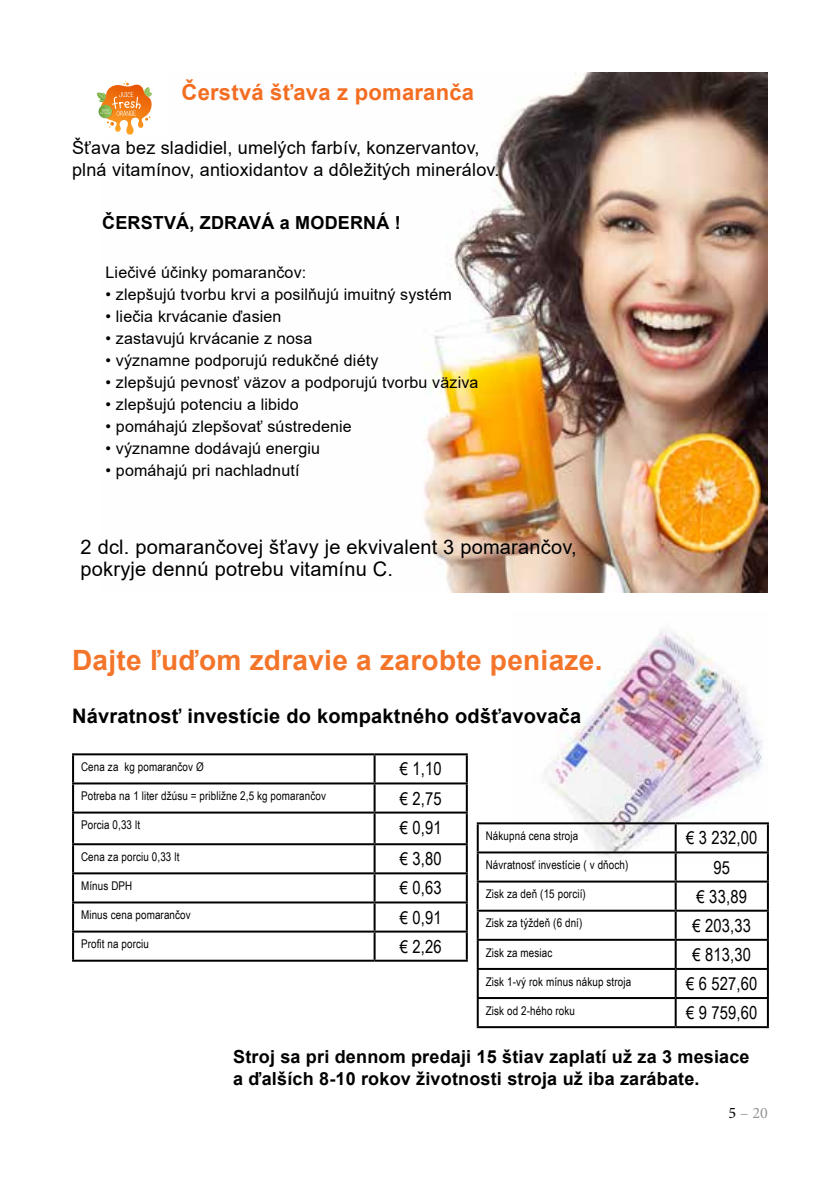
<style>
.page{position:relative;width:840px;height:1191px;background:#fff}
.page>*{position:absolute;margin:0;border:0;box-sizing:border-box;transform-origin:0 0}
.t1{font:700 28px "Arial";letter-spacing:.01em;color:#f4752a}
.t2{font:700 22px "Arial";letter-spacing:.01em;color:#f36d21}
.t3{font:20px/22px "Arial";letter-spacing:.01em;color:#000}
.t4{font:700 20px "Arial";letter-spacing:.01em;color:#000}
.t5{font:700 18px/22px "Arial";letter-spacing:.01em;color:#000}
.t6{font:18px/22px "Arial";letter-spacing:.01em;color:#000}
.t7{font:18px "Arial Narrow";letter-spacing:.01em;color:#000}
.t8{font:16px "Arial";letter-spacing:.01em;color:#000}
.t9{font:16px "Minion Pro";color:#939598}
.t10{font:12px "Arial Narrow";letter-spacing:.01em;color:#000}
.s1{color:#000}
</style>
<div class="page">
<img style="left:512px;top:630px;width:254px;height:231px">
<img style="left:423px;top:72px;width:344px;height:521px">
<svg style="left:97px;top:81px;width:56px;height:54px"></svg>
<hr style="left:72px;top:753px;width:302px;height:2px;background:#000">
<hr style="left:72px;top:755px;width:2px;height:27px;background:#000">
<hr style="left:374px;top:753px;width:93px;height:2px;background:#000">
<hr style="left:373px;top:755px;width:2px;height:27px;background:#000">
<hr style="left:465px;top:755px;width:2px;height:27px;background:#000">
<hr style="left:72px;top:782px;width:302px;height:2px;background:#000">
<hr style="left:72px;top:784px;width:2px;height:27px;background:#000">
<hr style="left:374px;top:782px;width:93px;height:2px;background:#000">
<hr style="left:373px;top:784px;width:2px;height:27px;background:#000">
<hr style="left:465px;top:784px;width:2px;height:27px;background:#000">
<hr style="left:72px;top:811px;width:302px;height:2px;background:#000">
<hr style="left:72px;top:813px;width:2px;height:30px;background:#000">
<hr style="left:374px;top:811px;width:93px;height:2px;background:#000">
<hr style="left:373px;top:813px;width:2px;height:30px;background:#000">
<hr style="left:465px;top:813px;width:2px;height:30px;background:#000">
<hr style="left:72px;top:843px;width:302px;height:2px;background:#000">
<hr style="left:72px;top:845px;width:2px;height:27px;background:#000">
<hr style="left:374px;top:843px;width:93px;height:2px;background:#000">
<hr style="left:373px;top:845px;width:2px;height:27px;background:#000">
<hr style="left:465px;top:845px;width:2px;height:27px;background:#000">
<hr style="left:72px;top:872px;width:302px;height:2px;background:#000">
<hr style="left:72px;top:874px;width:2px;height:27px;background:#000">
<hr style="left:374px;top:872px;width:93px;height:2px;background:#000">
<hr style="left:373px;top:874px;width:2px;height:27px;background:#000">
<hr style="left:465px;top:874px;width:2px;height:27px;background:#000">
<hr style="left:72px;top:901px;width:302px;height:2px;background:#000">
<hr style="left:72px;top:903px;width:2px;height:27px;background:#000">
<hr style="left:374px;top:901px;width:93px;height:2px;background:#000">
<hr style="left:373px;top:903px;width:2px;height:27px;background:#000">
<hr style="left:465px;top:903px;width:2px;height:27px;background:#000">
<hr style="left:72px;top:930px;width:302px;height:2px;background:#000">
<hr style="left:72px;top:932px;width:2px;height:27px;background:#000">
<hr style="left:374px;top:930px;width:93px;height:2px;background:#000">
<hr style="left:373px;top:932px;width:2px;height:27px;background:#000">
<hr style="left:465px;top:932px;width:2px;height:27px;background:#000">
<hr style="left:72px;top:959px;width:302px;height:2px;background:#000">
<hr style="left:374px;top:959px;width:93px;height:2px;background:#000">
<hr style="left:476px;top:822px;width:199px;height:2px;background:#000">
<hr style="left:476px;top:824px;width:2px;height:27px;background:#000">
<hr style="left:675px;top:822px;width:93px;height:2px;background:#000">
<hr style="left:674px;top:824px;width:2px;height:27px;background:#000">
<hr style="left:766px;top:824px;width:2px;height:27px;background:#000">
<hr style="left:476px;top:851px;width:199px;height:2px;background:#000">
<hr style="left:476px;top:853px;width:2px;height:27px;background:#000">
<hr style="left:675px;top:851px;width:93px;height:2px;background:#000">
<hr style="left:674px;top:853px;width:2px;height:27px;background:#000">
<hr style="left:766px;top:853px;width:2px;height:27px;background:#000">
<hr style="left:476px;top:880px;width:199px;height:2px;background:#000">
<hr style="left:476px;top:882px;width:2px;height:27px;background:#000">
<hr style="left:675px;top:880px;width:93px;height:2px;background:#000">
<hr style="left:674px;top:882px;width:2px;height:27px;background:#000">
<hr style="left:766px;top:882px;width:2px;height:27px;background:#000">
<hr style="left:476px;top:909px;width:199px;height:2px;background:#000">
<hr style="left:476px;top:911px;width:2px;height:27px;background:#000">
<hr style="left:675px;top:909px;width:93px;height:2px;background:#000">
<hr style="left:674px;top:911px;width:2px;height:27px;background:#000">
<hr style="left:766px;top:911px;width:2px;height:27px;background:#000">
<hr style="left:476px;top:938px;width:199px;height:2px;background:#000">
<hr style="left:476px;top:940px;width:2px;height:28px;background:#000">
<hr style="left:675px;top:938px;width:93px;height:2px;background:#000">
<hr style="left:674px;top:940px;width:2px;height:28px;background:#000">
<hr style="left:766px;top:940px;width:2px;height:28px;background:#000">
<hr style="left:476px;top:968px;width:199px;height:2px;background:#000">
<hr style="left:476px;top:970px;width:2px;height:27px;background:#000">
<hr style="left:675px;top:968px;width:93px;height:2px;background:#000">
<hr style="left:674px;top:970px;width:2px;height:27px;background:#000">
<hr style="left:766px;top:970px;width:2px;height:27px;background:#000">
<hr style="left:476px;top:997px;width:199px;height:2px;background:#000">
<hr style="left:476px;top:999px;width:2px;height:27px;background:#000">
<hr style="left:675px;top:997px;width:93px;height:2px;background:#000">
<hr style="left:674px;top:999px;width:2px;height:27px;background:#000">
<hr style="left:766px;top:999px;width:2px;height:27px;background:#000">
<hr style="left:476px;top:1026px;width:199px;height:2px;background:#000">
<hr style="left:675px;top:1026px;width:93px;height:2px;background:#000">
<h2 class="t2" style="left:181px;top:76px;width:294px">Čerstvá šťava z pomaranča</h2>
<p class="t6" style="left:72px;top:136px;width:428px">Šťava bez sladidiel, umelých farbív, konzervantov, plná vitamínov, antioxidantov a dôležitých minerálov.</p>
<p class="t5" style="left:102px;top:211px;width:300px">ČERSTVÁ, ZDRAVÁ a MODERNÁ !</p>
<p class="t8" style="left:105px;top:261px;width:202px">Liečivé účinky pomarančov:</p>
<p class="t8" style="left:105px;top:283px;width:347px">• zlepšujú tvorbu krvi a posilňujú imuitný systém</p>
<p class="t8" style="left:105px;top:305px;width:177px">• liečia krvácanie ďasien</p>
<p class="t8" style="left:105px;top:327px;width:208px">• zastavujú krvácanie z nosa</p>
<p class="t8" style="left:105px;top:349px;width:274px">• významne podporujú redukčné diéty</p>
<p class="t8" style="left:105px;top:371px;width:374px">• zlepšujú pevnosť väzov a podporujú tvorbu väziva</p>
<p class="t8" style="left:105px;top:393px;width:195px">• zlepšujú potenciu a libido</p>
<p class="t8" style="left:105px;top:415px;width:248px">• pomáhajú zlepšovať sústredenie</p>
<p class="t8" style="left:105px;top:437px;width:216px">• významne dodávajú energiu</p>
<p class="t8" style="left:105px;top:459px;width:195px">• pomáhajú pri nachladnutí</p>
<p class="t3" style="left:81px;top:536px;width:497px">2 dcl. pomarančovej šťavy je ekvivalent 3 pomarančov, pokryje dennú potrebu vitamínu C.</p>
<h1 class="t1" style="left:72px;top:640px;width:531px">Dajte ľuďom zdravie a zarobte peniaze.</h1>
<p class="t4" style="left:72px;top:702px;width:510px">Návratnosť investície do kompaktného odšťavovača</p>
<p class="t10" style="left:81px;top:758px;width:124px">Cena za kg pomarančov Ø</p>
<p class="t7" style="left:399px;top:756px;width:43px">€ 1,10</p>
<p class="t10" style="left:81px;top:787px;width:246px">Potreba na 1 liter džúsu = približne 2,5 kg pomarančov</p>
<p class="t7" style="left:399px;top:785px;width:43px">€ 2,75</p>
<p class="t10" style="left:81px;top:816px;width:60px">Porcia 0,33 lt</p>
<p class="t7" style="left:399px;top:814px;width:43px">€ 0,91</p>
<p class="t10" style="left:81px;top:848px;width:100px">Cena za porciu 0,33 lt</p>
<p class="t7" style="left:399px;top:845px;width:43px">€ 3,80</p>
<p class="t10" style="left:81px;top:877px;width:53px">Mínus DPH</p>
<p class="t7" style="left:399px;top:875px;width:43px">€ 0,63</p>
<p class="t10" style="left:81px;top:906px;width:111px">Minus cena pomarančov</p>
<p class="t7" style="left:399px;top:904px;width:43px">€ 0,91</p>
<p class="t10" style="left:81px;top:935px;width:69px">Profit na porciu</p>
<p class="t7" style="left:399px;top:933px;width:43px">€ 2,26</p>
<p class="t10" style="left:485px;top:827px;width:94px">Nákupná cena stroja</p>
<p class="t7" style="left:685px;top:825px;width:73px">€ 3 232,00</p>
<p class="t10" style="left:485px;top:856px;width:144px">Návratnosť investície ( v dňoch)</p>
<p class="t7" style="left:713px;top:854px;width:18px">95</p>
<p class="t10" style="left:485px;top:885px;width:101px">Zisk za deň (15 porcií)</p>
<p class="t7" style="left:696px;top:883px;width:52px">€ 33,89</p>
<p class="t10" style="left:485px;top:914px;width:98px">Zisk za týždeň (6 dní)</p>
<p class="t7" style="left:692px;top:912px;width:60px">€ 203,33</p>
<p class="t10" style="left:485px;top:943px;width:68px">Zisk za mesiac</p>
<p class="t7" style="left:692px;top:941px;width:60px">€ 813,30</p>
<p class="t10" style="left:485px;top:972px;width:147px">Zisk 1-vý rok mínus nákup stroja</p>
<p class="t7" style="left:685px;top:970px;width:73px">€ 6 527,60</p>
<p class="t10" style="left:485px;top:1001px;width:91px">Zisk od 2-hého roku</p>
<p class="t7" style="left:685px;top:999px;width:73px">€ 9 759,60</p>
<p class="t5" style="left:233px;top:1046px;width:517px">Stroj sa pri dennom predaji 15 štiav zaplatí už za 3 mesiace a ďalších 8-10 rokov životnosti stroja už iba zarábate.</p>
<p class="t9" style="left:728px;top:1102px;width:41px"><span class="s1">5</span> – 20</p>
</div>
